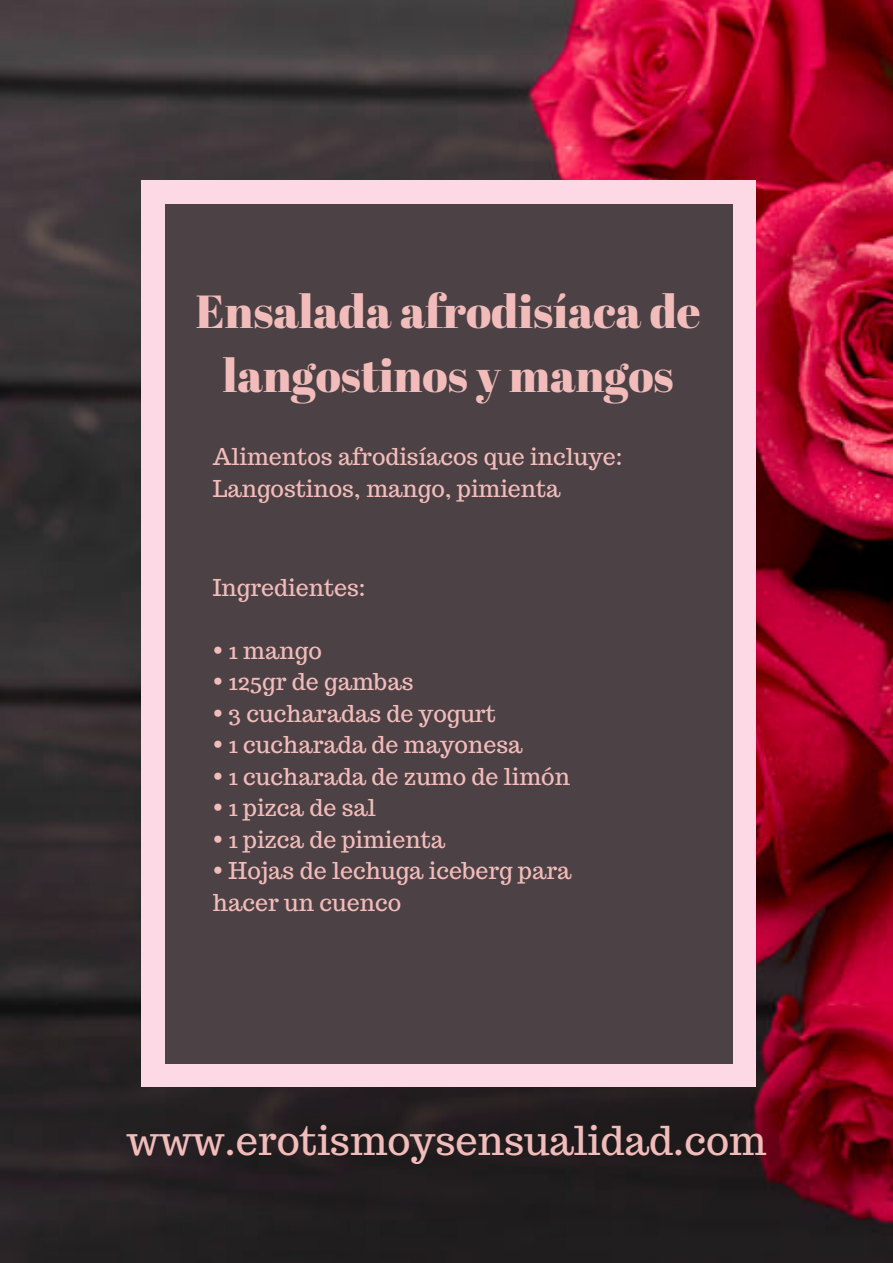
<style>
.page{position:relative;width:893px;height:1263px;background:#fff}
.page>*{position:absolute;margin:0;border:0;box-sizing:border-box;transform-origin:0 0}
.t1{font:46.35px/64.2px "Abril Fatface";color:#f2bcba;text-align:center}
.t2{font:39.75px "Trocchi";color:#f2bcba}
.t3{font:23.25px/31.5px "Trocchi";color:#f2bcba}
</style>
<div class="page">
<img style="left:0;top:0;width:893px;height:1263px">
<div style="left:151px;top:185px;width:595px;height:898px;background:#4c4145"></div>
<div style="left:733px;top:1064px;width:23px;height:23px;background:#fcd9e5"></div>
<div style="left:141px;top:202px;width:23px;height:864px;background:#fcd9e5"></div>
<div style="left:141px;top:1064px;width:23px;height:23px;background:#fcd9e5"></div>
<div style="left:733px;top:202px;width:23px;height:864px;background:#fcd9e5"></div>
<div style="left:163px;top:1064px;width:572px;height:23px;background:#fcd9e5"></div>
<div style="left:733px;top:181px;width:23px;height:23px;background:#fcd9e5"></div>
<div style="left:141px;top:181px;width:23px;height:23px;background:#fcd9e5"></div>
<div style="left:163px;top:181px;width:572px;height:23px;background:#fcd9e5"></div>
<h1 class="t1" style="left:196px;top:278px;width:506px">Ensalada afrodisíaca de langostinos y mangos</h1>
<p class="t3" style="left:213px;top:441px;width:411px">Alimentos afrodisíacos que incluye:<br>Langostinos, mango, pimienta</p>
<p class="t3" style="left:213px;top:571px;width:154px">Ingredientes:</p>
<p class="t3" style="left:213px;top:634px;width:110px">• 1 mango</p>
<p class="t3" style="left:213px;top:666px;width:202px">• 125gr de gambas</p>
<p class="t3" style="left:213px;top:697px;width:284px">• 3 cucharadas de yogurt</p>
<p class="t3" style="left:213px;top:729px;width:311px">• 1 cucharada de mayonesa</p>
<p class="t3" style="left:213px;top:760px;width:359px">• 1 cucharada de zumo de limón</p>
<p class="t3" style="left:213px;top:792px;width:164px">• 1 pizca de sal</p>
<p class="t3" style="left:213px;top:824px;width:234px">• 1 pizca de pimienta</p>
<p class="t3" style="left:213px;top:855px;width:360px">• Hojas de lechuga iceberg para hacer un cuenco</p>
<h2 class="t2" style="left:126px;top:1115px;width:642px">www.erotismoysensualidad.com</h2>
</div>
